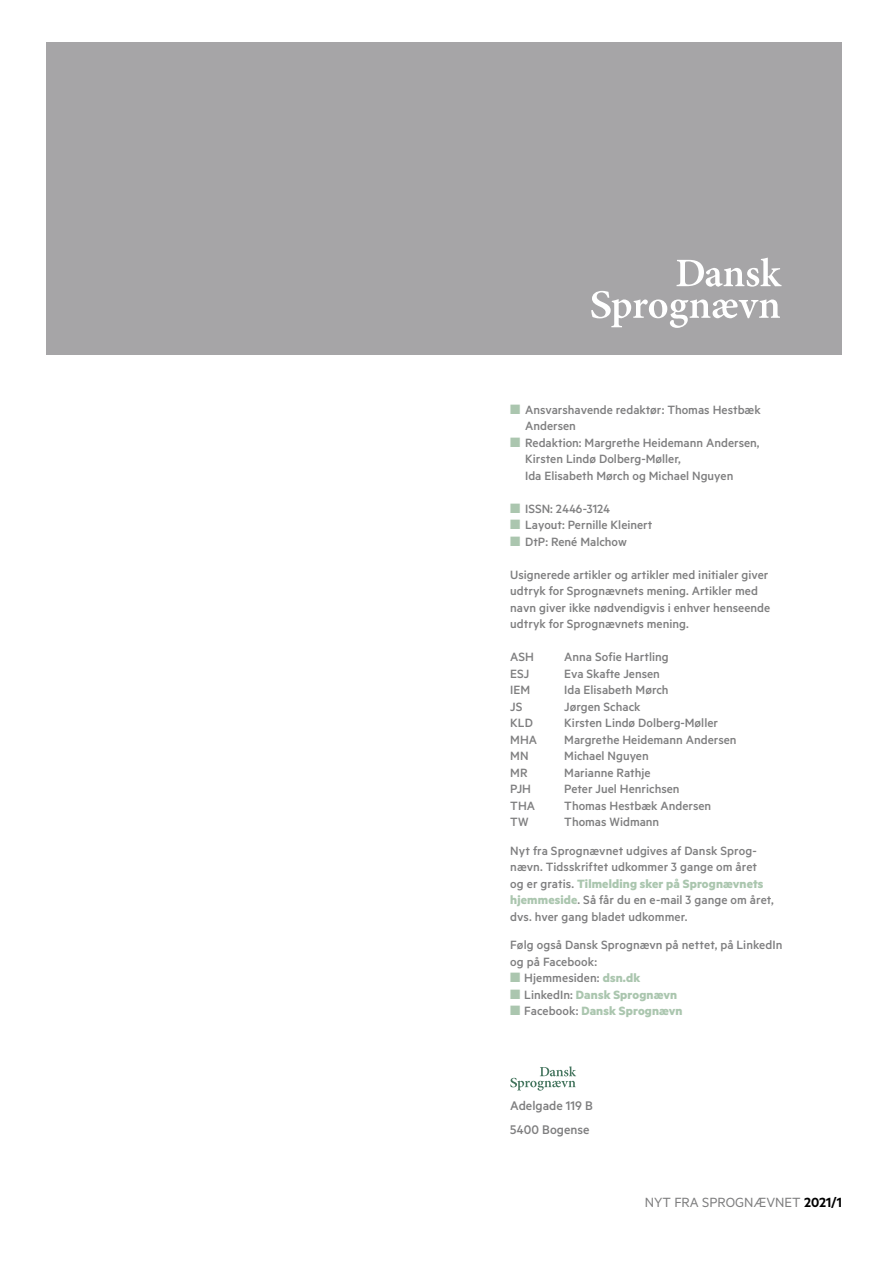
<style>
.page{position:relative;width:893px;height:1263px;background:#fff}
.page>*{position:absolute;margin:0;border:0;box-sizing:border-box;transform-origin:0 0}
.t1{font:15px "Metric";color:#7e7e7f}
.t2{font:500 14.1px "Metric";color:#7e7e7f}
.NFSBrød{font:500 13.5px/16.5px "Metric";color:#7e7e7f}
.NFSBrød-2{font:700 13.5px "Metric";letter-spacing:.01em;color:#abc6af}
.s1{color:#abc6af}
.s2{font-weight:700;color:#abc6af}
.s3{font-weight:500;color:#7e7e7f}
.s4{font-weight:600;color:#000}
</style>
<div class="page">
<div style="left:47px;top:43px;width:795px;height:312px;background:#a6a5a7"></div>
<svg style="left:591px;top:258px;width:190px;height:70px"></svg>
<svg style="left:510px;top:1066px;width:66px;height:25px"></svg>
<p class="NFSBrød" style="left:525px;top:401px;width:237px;text-indent:-15px"><span class="s1">■</span> Ansvarshavende redaktør: Thomas Hestbæk<br>Andersen</p>
<p class="NFSBrød" style="left:525px;top:434px;width:236px;text-indent:-15px"><span class="s1">■</span> Redaktion: Margrethe Heidemann Andersen,<br>Kirsten Lindø Dolberg-Møller,<br>Ida Elisabeth Mørch og Michael Nguyen</p>
<p class="NFSBrød" style="left:510px;top:500px;width:101px"><span class="s1">■</span> ISSN: 2446-3124</p>
<p class="NFSBrød" style="left:510px;top:516px;width:144px"><span class="s1">■</span> Layout: Pernille Kleinert</p>
<p class="NFSBrød" style="left:510px;top:533px;width:118px"><span class="s1">■</span> DtP: René Malchow</p>
<p class="NFSBrød" style="left:510px;top:566px;width:261px">Usignerede artikler og artikler med initialer giver udtryk for Sprognævnets mening. Artikler med navn giver ikke nødvendigvis i enhver henseende udtryk for Sprognævnets mening.</p>
<p class="NFSBrød" style="left:510px;top:648px;width:25px">ASH</p>
<p class="NFSBrød" style="left:564px;top:648px;width:106px">Anna Sofie Hartling</p>
<p class="NFSBrød" style="left:510px;top:665px;width:21px">ESJ</p>
<p class="NFSBrød" style="left:564px;top:665px;width:97px">Eva Skafte Jensen</p>
<p class="NFSBrød" style="left:510px;top:681px;width:21px">IEM</p>
<p class="NFSBrød" style="left:564px;top:681px;width:106px">Ida Elisabeth Mørch</p>
<p class="NFSBrød" style="left:510px;top:698px;width:14px">JS</p>
<p class="NFSBrød" style="left:564px;top:698px;width:78px">Jørgen Schack</p>
<p class="NFSBrød" style="left:510px;top:714px;width:24px">KLD</p>
<p class="NFSBrød" style="left:564px;top:714px;width:155px">Kirsten Lindø Dolberg-Møller</p>
<p class="NFSBrød" style="left:510px;top:731px;width:28px">MHA</p>
<p class="NFSBrød" style="left:564px;top:731px;width:174px">Margrethe Heidemann Andersen</p>
<p class="NFSBrød" style="left:510px;top:747px;width:20px">MN</p>
<p class="NFSBrød" style="left:564px;top:747px;width:86px">Michael Nguyen</p>
<p class="NFSBrød" style="left:510px;top:764px;width:19px">MR</p>
<p class="NFSBrød" style="left:564px;top:764px;width:88px">Marianne Rathje</p>
<p class="NFSBrød" style="left:510px;top:780px;width:22px">PJH</p>
<p class="NFSBrød" style="left:564px;top:780px;width:117px">Peter Juel Henrichsen</p>
<p class="NFSBrød" style="left:510px;top:797px;width:26px">THA</p>
<p class="NFSBrød" style="left:564px;top:797px;width:149px">Thomas Hestbæk Andersen</p>
<p class="NFSBrød" style="left:510px;top:813px;width:20px">TW</p>
<p class="NFSBrød" style="left:564px;top:813px;width:97px">Thomas Widmann</p>
<p class="NFSBrød" style="left:510px;top:842px;width:255px">Nyt fra Sprognævnet udgives af Dansk Sprog&shy;nævn. Tidsskriftet udkommer 3 gange om året og er gratis. <span class="s2">Tilmelding sker på Sprognævnets</span></p>
<p class="NFSBrød" style="left:510px;top:891px;width:265px"><span class="s2">hjemmeside</span>. Så får du en e-mail 3 gange om året, dvs. hver gang bladet udkommer.</p>
<p class="NFSBrød" style="left:510px;top:936px;width:274px">Følg også Dansk Sprognævn på nettet, på LinkedIn og på Facebook:</p>
<p class="NFSBrød" style="left:510px;top:969px;width:131px"><span class="s1">■</span> Hjemmesiden: <span class="s2">dsn.dk</span></p>
<p class="NFSBrød-2" style="left:510px;top:986px;width:168px">■ <span class="s3">LinkedIn:</span> Dansk Sprognævn</p>
<p class="NFSBrød-2" style="left:510px;top:1002px;width:174px">■ <span class="s3">Facebook:</span> Dansk Sprognævn</p>
<p class="t2" style="left:510px;top:1097px;width:84px">Adelgade 119 B</p>
<p class="t2" style="left:510px;top:1121px;width:81px">5400 Bogense</p>
<p class="t1" style="left:645px;top:1193px;width:199px">NYT FRA SPROGNÆVNET <span class="s4">2021/1</span></p>
</div>
